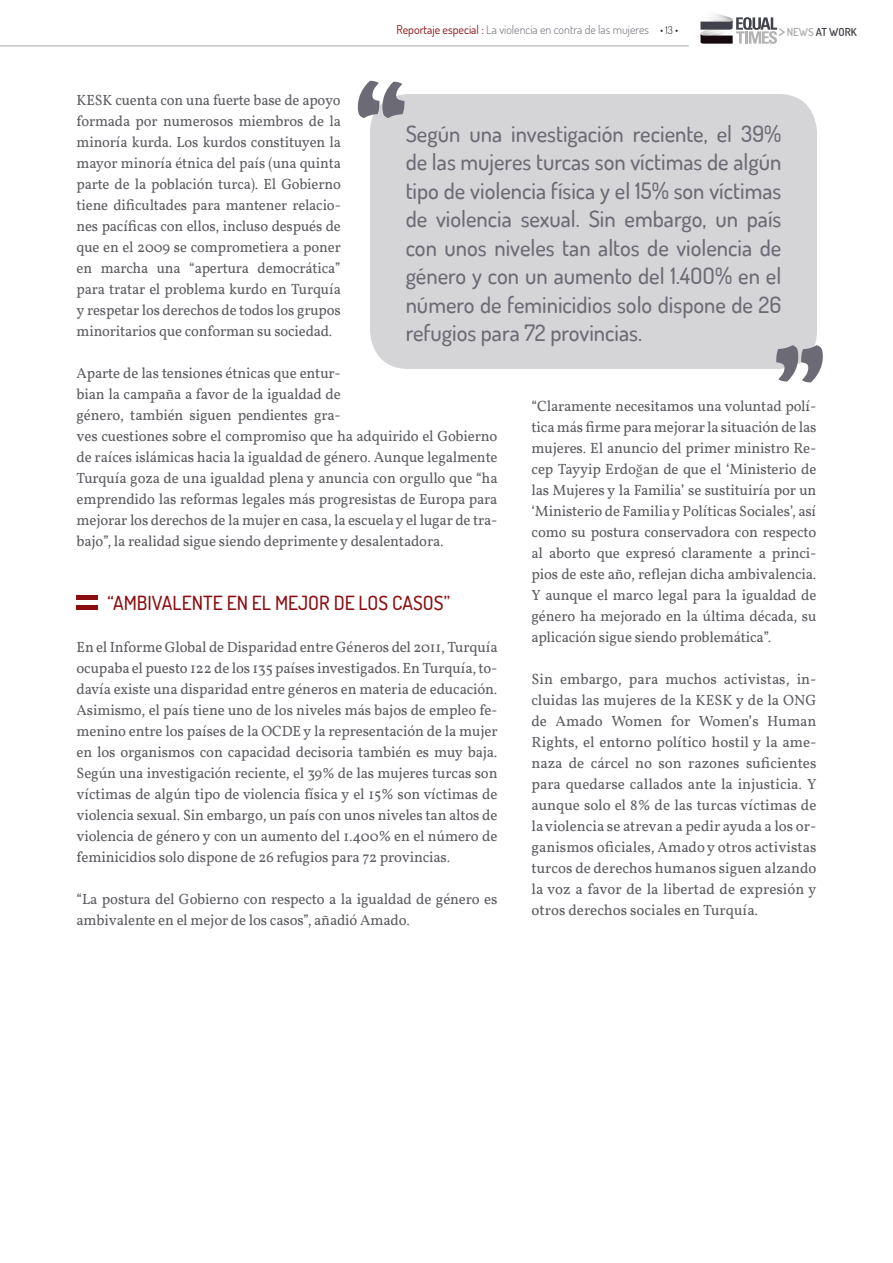
<style>
.page{position:relative;width:893px;height:1263px;background:#fff}
.page>*{position:absolute;margin:0;border:0;box-sizing:border-box;transform-origin:0 0}
.t1{font:500 22.5px/28.5px "Dosis";color:#6c6b75;text-align:justify}
.t2{font:500 19.5px "Dosis";color:#8b0d10}
.t3{font:15px/21px "Vollkorn";letter-spacing:-.01em;color:#5c5c62;text-align:justify}
.t4{font:300 12px "Dosis";color:#6c6b75}
.t5{font:600 10.95px "Dosis";color:#444249}
.s1{font-weight:400;color:#8b0d10}
.s2{font-size:10.5px;color:#231f20}
.s3{font-weight:500;font-size:17.85px;color:#acafb1}
.s4{color:#acafb1}
.s5{font-family:"Times"}
</style>
<div class="page">
<hr style="left:0;top:46px;width:689px;height:1px;background:#aba7ad">
<img style="left:714px;top:13px;width:14px;height:4px">
<img style="left:714px;top:15px;width:10px;height:2px">
<svg style="left:700px;top:17px;width:77px;height:27px"></svg>
<div style="left:77px;top:595px;width:21px;height:5px;background:#8b0d10"></div>
<div style="left:77px;top:605px;width:21px;height:5px;background:#8b0d10"></div>
<div style="left:370px;top:94px;width:447px;height:275px;background:#d5d5d7;border-radius:38px"></div>
<svg style="left:358px;top:81px;width:46px;height:37px"></svg>
<svg style="left:776px;top:345px;width:47px;height:37px"></svg>
<p class="t4" style="left:397px;top:22px;width:283px"><span class="s1">Reportaje especial :</span> La violencia en contra de las mujeres <span class="s2">• 13 •</span></p>
<p class="t5" style="left:778px;top:25px;width:80px"><span class="s3">&gt;</span> <span class="s4">NEWS</span> AT WORK</p>
<p class="t3" style="left:77px;top:89px;width:266px">KESK cuenta con una fuerte base de apoyo formada por numerosos miembros de la minoría kurda. Los kurdos constituyen la mayor minoría étnica del país (una quinta parte de la población turca). El Gobierno tiene dificultades para mantener relacio&shy;nes pacíficas con ellos, incluso después de que en el 2009 se comprometiera a poner en marcha una “apertura democrática” para tratar el problema kurdo en Turquía y respetar los derechos de todos los grupos minoritarios que conforman su sociedad.</p>
<p class="t3" style="left:77px;top:363px;width:422px;text-align:left">Aparte de las tensiones étnicas que entur-<br>bian la campaña a favor de la igualdad de<br>género, también siguen pendientes gra-<br>ves cuestiones sobre el compromiso que ha adquirido el Gobierno de raíces islámicas hacia la igualdad de género. Aunque legalmente Turquía goza de una igualdad plena y anuncia con orgullo que “ha emprendido las reformas legales más progresistas de Europa para mejorar los derechos de la mujer en casa, la escuela y el lugar de tra&shy;bajo”, la realidad sigue siendo deprimente y desalentadora.</p>
<p class="t1" style="left:406px;top:118px;width:377px">Según una investigación reciente, el 39% de las mujeres turcas son víctimas de algún tipo de violencia física y el 15% son víctimas de violencia sexual. Sin embargo, un país con unos niveles tan altos de violencia de género y con un aumento del 1.4OO% en el número de feminicidios solo dispone de 26 refugios para 72 provincias.</p>
<p class="t3" style="left:531px;top:395px;width:286px">“Claramente necesitamos una voluntad polí&shy;tica más firme para mejorar la situación de las mujeres. El anuncio del primer ministro Re&shy;cep Tayyip Erdo<span class="s5">ğ</span>an de que el ‘Ministerio de las Mujeres y la Familia’ se sustituiría por un ‘Ministerio de Familia y Políticas Sociales’, así como su postura conservadora con respecto al aborto que expresó claramente a princi&shy;pios de este año, reflejan dicha ambivalencia.<br>Y aunque el marco legal para la igualdad de género ha mejorado en la última década, su aplicación sigue siendo problemática”.</p>
<p class="t3" style="left:531px;top:668px;width:286px">Sin embargo, para muchos activistas, in&shy;cluidas las mujeres de la KESK y de la ONG de Amado Women for Women’s Human Rights, el entorno político hostil y la ame&shy;naza de cárcel no son razones suficientes para quedarse callados ante la injusticia. Y aunque solo el 8% de las turcas víctimas de la violencia se atrevan a pedir ayuda a los or&shy;ganismos oficiales, Amado y otros activistas turcos de derechos humanos siguen alzando la voz a favor de la libertad de expresión y otros derechos sociales en Turquía.</p>
<h2 class="t2" style="left:107px;top:590px;width:344px">“AMBIVALENTE EN EL MEJOR DE LOS CASOS”</h2>
<p class="t3" style="left:77px;top:636px;width:422px">En el Informe Global de Disparidad entre Géneros del 2011, Turquía ocupaba el puesto 122 de los 135 países investigados. En Turquía, to&shy;davía existe una disparidad entre géneros en materia de educación.<br>Asimismo, el país tiene uno de los niveles más bajos de empleo fe&shy;menino entre los países de la OCDE y la representación de la mujer en los organismos con capacidad decisoria también es muy baja.<br>Según una investigación reciente, el 39% de las mujeres turcas son víctimas de algún tipo de violencia física y el 15% son víctimas de violencia sexual. Sin embargo, un país con unos niveles tan altos de violencia de género y con un aumento del 1.400% en el número de feminicidios solo dispone de 26 refugios para 72 provincias.</p>
<p class="t3" style="left:77px;top:889px;width:422px">“La postura del Gobierno con respecto a la igualdad de género es ambivalente en el mejor de los casos”, añadió Amado.</p>
</div>
